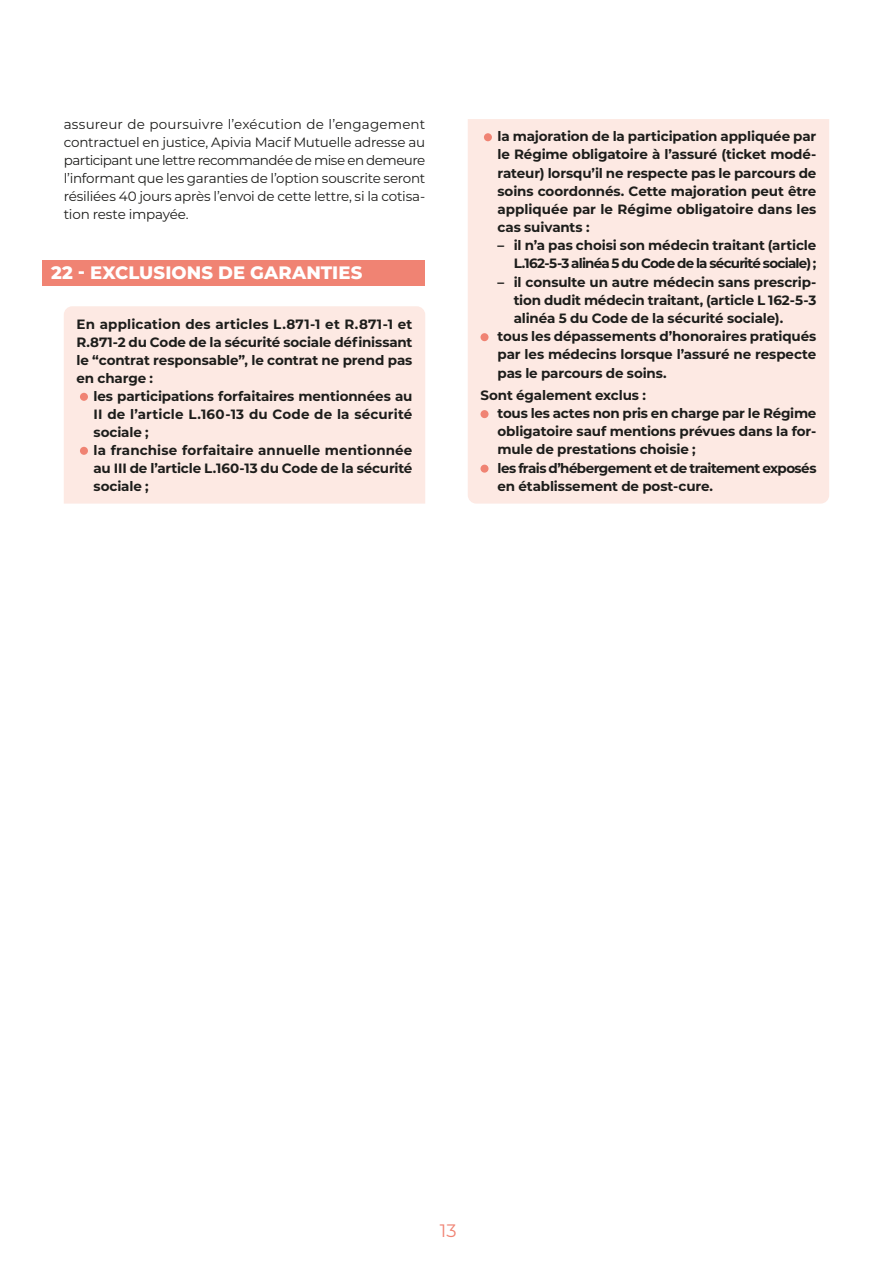
<style>
.page{position:relative;width:893px;height:1263px;background:#fff}
.page>*{position:absolute;margin:0;border:0;box-sizing:border-box;transform-origin:0 0}
.t1{font:800 18px "Montserrat";letter-spacing:.005em;color:#fff}
.t2{font:18px "Montserrat";color:#f08373}
.t3{font:700 13.5px/18.1px "Montserrat";letter-spacing:-.01em;color:#1d1d1b;text-align:justify}
.t4{font:13.5px/18px "Montserrat";letter-spacing:-.02em;color:#1d1d1b;text-align:justify}
</style>
<div class="page">
<div style="left:468px;top:119px;width:361px;height:385px;background:#fde9e3"></div>
<div style="left:64px;top:306px;width:361px;height:198px;background:#fde9e3"></div>
<div style="left:484px;top:133px;width:8px;height:8px;background:#f08373;border-radius:50%"></div>
<div style="left:480px;top:333px;width:8px;height:8px;background:#f08373;border-radius:50%"></div>
<div style="left:480px;top:410px;width:8px;height:8px;background:#f08373;border-radius:50%"></div>
<div style="left:480px;top:465px;width:8px;height:8px;background:#f08373;border-radius:50%"></div>
<div style="left:43px;top:260px;width:382px;height:25px;background:#f08373"></div>
<div style="left:80px;top:393px;width:8px;height:8px;background:#f08373;border-radius:50%"></div>
<div style="left:80px;top:447px;width:8px;height:8px;background:#f08373;border-radius:50%"></div>
<p class="t4" style="left:64px;top:114px;width:363px">assureur de poursuivre l’exécution de l’engagement contractuel en justice, Apivia Macif Mutuelle adresse au participant une lettre recommandée de mise en demeure l’informant que les garanties de l’option souscrite seront résiliées 40 jours après l’envoi de cette lettre, si la cotisa&shy;tion reste impayée.</p>
<h1 class="t1" style="left:51px;top:259px;width:313px">22 - EXCLUSIONS DE GARANTIES</h1>
<p class="t3" style="left:77px;top:314px;width:337px">En application des articles L.871-1 et R.871-1 et R.871-2 du Code de la sécurité sociale définissant le “contrat responsable”, le contrat ne prend pas en charge :</p>
<p class="t3" style="left:94px;top:386px;width:320px;text-align:left">les participations forfaitaires mentionnées au II de l’article L.160-13 du Code de la sécurité sociale ;<br>la franchise forfaitaire annuelle mentionnée au III de l’article L.160-13 du Code de la sécurité sociale ;</p>
<p class="t3" style="left:497px;top:127px;width:320px">la majoration de la participation appliquée par le Régime obligatoire à l’assuré (ticket modé&shy;rateur) lorsqu’il ne respecte pas le parcours de soins coordonnés. Cette majoration peut être appliquée par le Régime obligatoire dans les cas suivants :</p>
<p class="t3" style="left:497px;top:236px;width:320px;text-align:right">– il n’a pas choisi son médecin traitant (article<br>L.162-5-3 alinéa 5 du Code de la sécurité sociale) ;</p>
<p class="t3" style="left:497px;top:272px;width:320px">– il consulte un autre médecin sans prescrip-</p>
<p class="t3" style="left:514px;top:290px;width:304px">tion dudit médecin traitant, (article L 162-5-3</p>
<p class="t3" style="left:514px;top:308px;width:271px">alinéa 5 du Code de la sécurité sociale).</p>
<p class="t3" style="left:497px;top:327px;width:320px">tous les dépassements d’honoraires pratiqués</p>
<p class="t3" style="left:497px;top:345px;width:320px">par les médecins lorsque l’assuré ne respecte</p>
<p class="t3" style="left:497px;top:363px;width:171px">pas le parcours de soins.</p>
<p class="t3" style="left:497px;top:385px;width:320px;text-align:left;text-indent:-17px">Sont également exclus :<br>tous les actes non pris en charge par le Régime obligatoire sauf mentions prévues dans la for&shy;mule de prestations choisie ;<br>les frais d’hébergement et de traitement exposés en établissement de post-cure.</p>
<h1 class="t2" style="left:440px;top:1218px;width:18px">13</h1>
</div>
